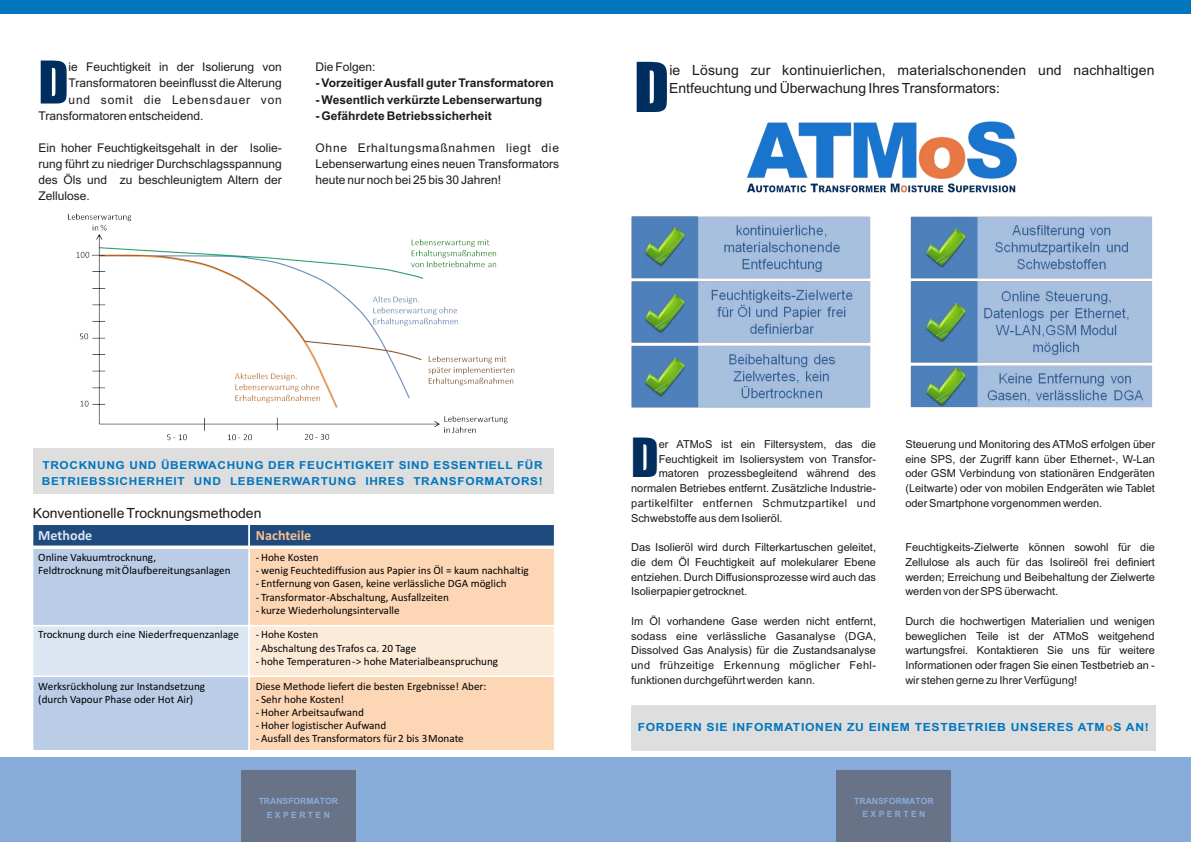
<style>
.page{position:relative;width:1191px;height:842px;background:#fff}
.page>*{position:absolute;margin:0;border:0;box-sizing:border-box;transform-origin:0 0}
.t1{font:63.5px "Impact";color:#002e5e}
.t2{font:54.4px "Impact";color:#002e5e}
.t3{font:49.9px "Impact";color:#002e5e}
.t4{font:700 14.1px "Calibri";color:#fabf8f}
.t5{font:700 14.1px "Calibri";color:#dbe6f2}
.t6{font:14px/18.8px "Arial";color:#1f1a17}
.t7{font:12px "Arial";color:#1f1a17}
.t8{font:700 12px "Arial";color:#1f1a17}
.t9{font:700 12px/13.4px "Utsaah";color:#88acd9;text-align:center}
.t10{font:12px "Arial";letter-spacing:.06em;color:#1f1a17}
.t11{font:12px "Arial";letter-spacing:.065em;color:#1f1a17}
.t12{font:11.2px/13.5px "Calibri";color:#000}
.t13{font:700 11.2px "Arial";letter-spacing:.055em;color:#0076be;scale:1.08 1}
.t14{font:11px "Arial";color:#1f1a17}
.t15{font:700 11px/16px "Arial";letter-spacing:.055em;color:#0076be;scale:1.08 1}
.t16{font:11px "Arial";letter-spacing:.04em;color:#1f1a17}
.t17{font:11px "Arial";letter-spacing:.035em;color:#1f1a17}
.s1{color:#e87817}
</style>
<div class="page">
<div style="left:0;top:757px;width:1191px;height:85px;background:#88acd9"></div>
<div style="left:0;top:0;width:1191px;height:14px;background:#0076be"></div>
<div style="left:33px;top:448px;width:520px;height:46px;background:#dedede"></div>
<img style="left:631px;top:122px;width:522px;height:286px">
<div style="left:631px;top:705px;width:524px;height:45px;background:#dedede"></div>
<div style="left:32px;top:524px;width:217px;height:23px;background:#1f4a7d"></div>
<div style="left:249px;top:524px;width:305px;height:23px;background:#1f4a7d"></div>
<div style="left:32px;top:547px;width:217px;height:78px;background:#bacce6"></div>
<div style="left:249px;top:547px;width:305px;height:78px;background:#fcd6b5"></div>
<div style="left:32px;top:625px;width:217px;height:51px;background:#dbe6f2"></div>
<div style="left:249px;top:625px;width:305px;height:51px;background:#fcebd9"></div>
<div style="left:32px;top:676px;width:217px;height:75px;background:#bacce6"></div>
<div style="left:249px;top:676px;width:305px;height:75px;background:#fcd6b5"></div>
<hr style="left:249px;top:524px;width:1px;height:227px;background:#fff">
<hr style="left:32px;top:546px;width:523px;height:2px;background:#fff">
<hr style="left:32px;top:625px;width:523px;height:1px;background:#fff">
<hr style="left:32px;top:676px;width:523px;height:1px;background:#fff">
<hr style="left:32px;top:524px;width:1px;height:227px;background:#fff">
<hr style="left:32px;top:524px;width:523px;height:1px;background:#fff">
<hr style="left:32px;top:750px;width:523px;height:1px;background:#fff">
<div style="left:241px;top:770px;width:115px;height:72px;background:#697387"></div>
<div style="left:836px;top:770px;width:115px;height:71px;background:#697387"></div>
<img style="left:67px;top:213px;width:448px;height:228px">
<h2 class="t2" style="left:38px;top:60px;width:32px">D</h2>
<p class="t7" style="left:69px;top:63px;width:215px">ie Feuchtigkeit in der Isolierung von</p>
<p class="t7" style="left:315px;top:63px;width:62px">Die Folgen:</p>
<p class="t7" style="left:69px;top:79px;width:215px">Transformatoren beeinflusst die Alterung</p>
<p class="t8" style="left:315px;top:79px;width:240px">- Vorzeitiger Ausfall guter Transformatoren</p>
<p class="t11" style="left:69px;top:95px;width:215px">und somit die Lebensdauer von</p>
<p class="t8" style="left:315px;top:95px;width:228px">- Wesentlich verkürzte Lebenserwartung</p>
<p class="t7" style="left:38px;top:111px;width:166px">Transformatoren entscheidend.</p>
<p class="t8" style="left:315px;top:111px;width:178px">- Gefährdete Betriebssicherheit</p>
<p class="t7" style="left:38px;top:143px;width:245px">Ein hoher Feuchtigkeitsgehalt in der Isolie-</p>
<p class="t10" style="left:315px;top:143px;width:245px">Ohne Erhaltungsmaßnahmen liegt die</p>
<p class="t7" style="left:38px;top:159px;width:245px">rung führt zu niedriger Durchschlagsspannung</p>
<p class="t7" style="left:315px;top:159px;width:245px">Lebenserwartung eines neuen Transformators</p>
<p class="t7" style="left:38px;top:175px;width:245px">des Öls und zu beschleunigtem Altern der</p>
<p class="t7" style="left:315px;top:175px;width:187px">heute nur noch bei 25 bis 30 Jahren!</p>
<p class="t7" style="left:38px;top:191px;width:53px">Zellulose.</p>
<h1 class="t1" style="left:634px;top:62px;width:37px">D</h1>
<p class="t6" style="left:669px;top:61px;width:487px">ie Lösung zur kontinuierlichen, materialschonenden und nachhaltigen<br>Entfeuchtung und Überwachung Ihres Transformators:</p>
<p class="t15" style="left:42px;top:458px;width:465px">TROCKNUNG UND ÜBERWACHUNG DER FEUCHTIGKEIT SIND ESSENTIELL FÜR<br>BETRIEBSSICHERHEIT UND LEBENERWARTUNG IHRES TRANSFORMATORS!</p>
<p class="t6" style="left:33px;top:505px;width:230px">Konventionelle Trocknungsmethoden</p>
<p class="t5" style="left:38px;top:529px;width:56px">Methode</p>
<p class="t4" style="left:256px;top:529px;width:57px">Nachteile</p>
<p class="t12" style="left:38px;top:551px;width:194px">Online Vakuumtrocknung,<br>Feldtrocknung mitÖlaufbereitungsanlagen</p>
<p class="t12" style="left:256px;top:551px;width:64px">- Hohe Kosten</p>
<p class="t12" style="left:256px;top:565px;width:274px">- wenig Feuchtediffusion aus Papier ins Öl = kaum nachhaltig</p>
<p class="t12" style="left:256px;top:578px;width:252px">- Entfernung von Gasen, keine verlässliche DGA möglich</p>
<p class="t12" style="left:256px;top:591px;width:194px">- Transformator-Abschaltung, Ausfallzeiten</p>
<p class="t12" style="left:256px;top:604px;width:145px">- kurze Wiederholungsintervalle</p>
<p class="t12" style="left:38px;top:629px;width:202px">Trocknung durch eine Niederfrequenzanlage</p>
<p class="t12" style="left:256px;top:629px;width:64px">- Hohe Kosten</p>
<p class="t12" style="left:256px;top:642px;width:162px">- Abschaltung des Trafos ca. 20 Tage</p>
<p class="t12" style="left:256px;top:655px;width:244px">- hohe Temperaturen -&gt; hohe Materialbeanspruchung</p>
<p class="t12" style="left:38px;top:680px;width:168px">Werksrückholung zur Instandsetzung (durch Vapour Phase oder Hot Air)</p>
<p class="t12" style="left:256px;top:680px;width:232px">Diese Methode liefert die besten Ergebnisse! Aber:</p>
<p class="t12" style="left:256px;top:693px;width:90px">- Sehr hohe Kosten!</p>
<p class="t12" style="left:256px;top:706px;width:110px">- Hoher Arbeitsaufwand</p>
<p class="t12" style="left:256px;top:720px;width:132px">- Hoher logistischer Aufwand</p>
<p class="t12" style="left:256px;top:733px;width:209px">- Ausfall des Transformators für 2 bis 3 Monate</p>
<h3 class="t3" style="left:631px;top:438px;width:29px">D</h3>
<p class="t14" style="left:658px;top:440px;width:219px">er ATMoS ist ein Filtersystem, das die</p>
<p class="t14" style="left:905px;top:440px;width:251px">Steuerung und Monitoring des ATMoS erfolgen über</p>
<p class="t14" style="left:658px;top:455px;width:219px">Feuchtigkeit im Isoliersystem von Transfor-</p>
<p class="t14" style="left:905px;top:455px;width:251px">eine SPS, der Zugriff kann über Ethernet-, W-Lan</p>
<p class="t14" style="left:658px;top:469px;width:219px">matoren prozessbegleitend während des</p>
<p class="t14" style="left:905px;top:469px;width:251px">oder GSM Verbindung von stationären Endgeräten</p>
<p class="t14" style="left:631px;top:484px;width:246px">normalen Betriebes entfernt. Zusätzliche Industrie-</p>
<p class="t14" style="left:905px;top:484px;width:251px">(Leitwarte) oder von mobilen Endgeräten wie Tablet</p>
<p class="t16" style="left:631px;top:499px;width:246px">partikelfilter entfernen Schmutzpartikel und</p>
<p class="t14" style="left:905px;top:499px;width:198px">oder Smartphone vorgenommen werden.</p>
<p class="t14" style="left:631px;top:514px;width:153px">Schwebstoffe aus dem Isolieröl.</p>
<p class="t14" style="left:631px;top:543px;width:246px">Das Isolieröl wird durch Filterkartuschen geleitet,</p>
<p class="t14" style="left:905px;top:543px;width:251px">Feuchtigkeits-Zielwerte können sowohl für die</p>
<p class="t14" style="left:631px;top:558px;width:246px">die dem Öl Feuchtigkeit auf molekularer Ebene</p>
<p class="t14" style="left:905px;top:558px;width:251px">Zellulose als auch für das Isolireöl frei definiert</p>
<p class="t14" style="left:631px;top:573px;width:246px">entziehen. Durch Diffusionsprozesse wird auch das</p>
<p class="t14" style="left:905px;top:573px;width:251px">werden; Erreichung und Beibehaltung der Zielwerte</p>
<p class="t14" style="left:631px;top:587px;width:118px">Isolierpapier getrocknet.</p>
<p class="t14" style="left:905px;top:587px;width:154px">werden von der SPS überwacht.</p>
<p class="t14" style="left:631px;top:617px;width:246px">Im Öl vorhandene Gase werden nicht entfernt,</p>
<p class="t14" style="left:905px;top:617px;width:251px">Durch die hochwertigen Materialien und wenigen</p>
<p class="t14" style="left:631px;top:632px;width:246px">sodass eine verlässliche Gasanalyse (DGA,</p>
<p class="t14" style="left:905px;top:632px;width:251px">beweglichen Teile ist der ATMoS weitgehend</p>
<p class="t14" style="left:631px;top:646px;width:246px">Dissolved Gas Analysis) für die Zustandsanalyse</p>
<p class="t14" style="left:905px;top:646px;width:251px">wartungsfrei. Kontaktieren Sie uns für weitere</p>
<p class="t17" style="left:631px;top:661px;width:246px">und frühzeitige Erkennung möglicher Fehl-</p>
<p class="t14" style="left:905px;top:661px;width:251px">Informationen oder fragen Sie einen Testbetrieb an -</p>
<p class="t14" style="left:631px;top:676px;width:186px">funktionen durchgeführt werden kann.</p>
<p class="t14" style="left:905px;top:676px;width:173px">wir stehen gerne zu Ihrer Verfügung!</p>
<p class="t13" style="left:637px;top:723px;width:475px">FORDERN SIE INFORMATIONEN ZU EINEM TESTBETRIEB UNSERES ATM<span class="s1">o</span>S AN!</p>
<p class="t9" style="left:847px;top:793px;width:81px;text-align:left">TRANSFORMATOR<br>E X P E</p>
<p class="t9" style="left:259px;top:793px;width:81px">TRANSFORMATOR<br>E X P E R T E N</p>
<p class="t9" style="left:854px;top:793px;width:81px">TRANSFORMATOR<br>E X P E R T E N</p>
</div>
